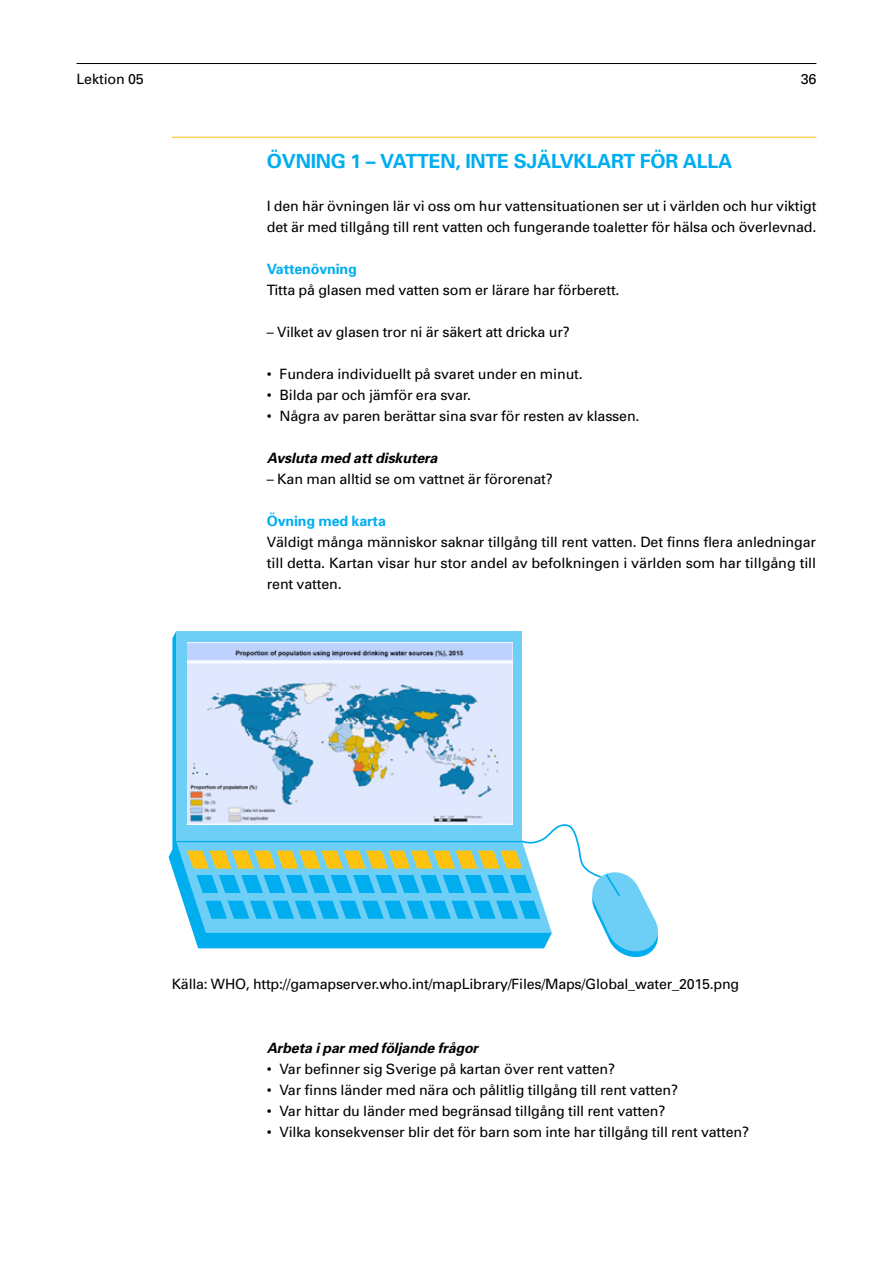
<style>
.page{position:relative;width:893px;height:1263px;background:#fff}
.page>*{position:absolute;margin:0;border:0;box-sizing:border-box;transform-origin:0 0}
.t1{font:700 19.5px "Univers";letter-spacing:-.01em;color:#00aeef}
.t2{font:14.25px/21px "Univers";letter-spacing:-.01em;color:#000}
.t3{font:italic 700 14.25px "Univers";letter-spacing:-.01em;color:#000}
.t4{font:700 14.25px "Univers";letter-spacing:-.01em;color:#00aeef}
</style>
<div class="page">
<hr style="left:77px;top:63px;width:739px;height:1px;background:#000">
<hr style="left:172px;top:137px;width:644px;height:1px;background:#ffc20e">
<div style="left:176px;top:631px;width:346px;height:210px;background:#6dcff6"></div>
<svg style="left:169px;top:822px;width:489px;height:136px"></svg>
<img style="left:187px;top:642px;width:325px;height:182px">
<p class="t2" style="left:77px;top:68px;width:69px">Lektion 05</p>
<p class="t2" style="left:801px;top:68px;width:17px">36</p>
<h1 class="t1" style="left:267px;top:149px;width:467px">ÖVNING 1 – VATTEN, INTE SJÄLVKLART FÖR ALLA</h1>
<p class="t2" style="left:267px;top:195px;width:551px">I den här övningen lär vi oss om hur vattensituationen ser ut i världen och hur viktigt det är med tillgång till rent vatten och fungerande toaletter för hälsa och överlevnad.</p>
<p class="t4" style="left:267px;top:259px;width:92px">Vattenövning</p>
<p class="t2" style="left:267px;top:279px;width:354px">Titta på glasen med vatten som er lärare har förberett.</p>
<p class="t2" style="left:267px;top:321px;width:305px">– Vilket av glasen tror ni är säkert att dricka ur?</p>
<p class="t2" style="left:267px;top:363px;width:317px">• Fundera individuellt på svaret under en minut.</p>
<p class="t2" style="left:267px;top:384px;width:206px">• Bilda par och jämför era svar.</p>
<p class="t2" style="left:267px;top:405px;width:374px">• Några av paren berättar sina svar för resten av klassen.</p>
<p class="t3" style="left:267px;top:449px;width:172px">Avsluta med att diskutera</p>
<p class="t2" style="left:267px;top:468px;width:288px">– Kan man alltid se om vattnet är förorenat?</p>
<p class="t4" style="left:267px;top:512px;width:121px">Övning med karta</p>
<p class="t2" style="left:267px;top:531px;width:551px;text-align:justify">Väldigt många människor saknar tillgång till rent vatten. Det finns flera anledningar till detta. Kartan visar hur stor andel av befolkningen i världen som har tillgång till rent vatten.</p>
<p class="t2" style="left:172px;top:973px;width:569px">Källa: WHO, http://gamapserver.who.int/mapLibrary/Files/Maps/Global_water_2015.png</p>
<p class="t3" style="left:267px;top:1038px;width:213px">Arbeta i par med följande frågor</p>
<p class="t2" style="left:267px;top:1058px;width:350px">• Var befinner sig Sverige på kartan över rent vatten?</p>
<p class="t2" style="left:267px;top:1079px;width:413px">• Var finns länder med nära och pålitlig tillgång till rent vatten?</p>
<p class="t2" style="left:267px;top:1100px;width:400px">• Var hittar du länder med begränsad tillgång till rent vatten?</p>
<p class="t2" style="left:267px;top:1121px;width:484px">• Vilka konsekvenser blir det för barn som inte har tillgång till rent vatten?</p>
</div>
